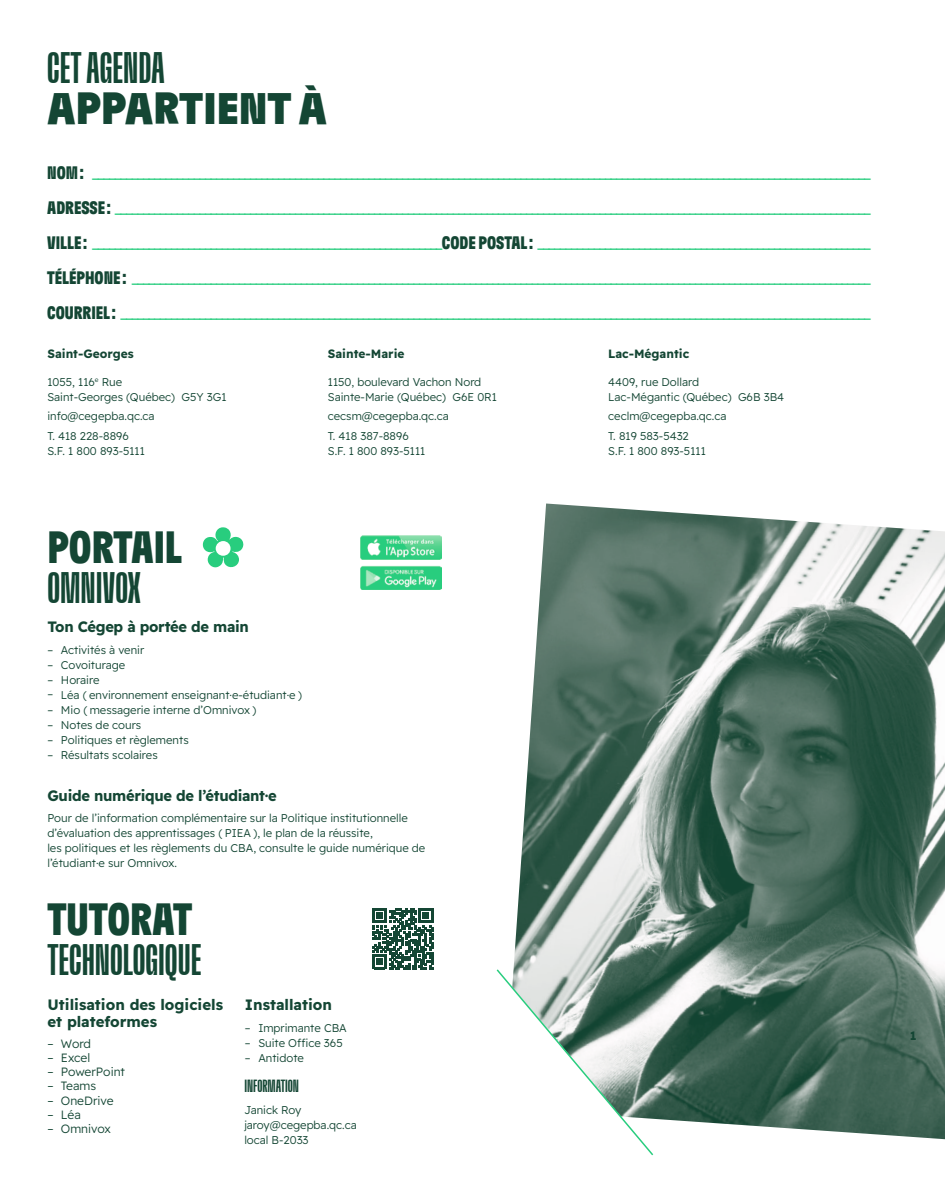
<style>
.page{position:relative;width:945px;height:1188px;background:#fff}
.page>*{position:absolute;margin:0;border:0;box-sizing:border-box;transform-origin:0 0}
.Titre{font:45px/40.5px "GT Flexa Cn Bl";color:#144634}
.Mois{font:45px/40.5px "GT Flexa X Cm Md";color:#144634}
.Mois-2{font:45px/40.5px "GT Flexa Cm Bl";color:#144634}
.Chiffre_calendrier{font:18px "GT Flexa X Cm Md";color:#28cd7e}
.Chiffre_calendrier-2{font:18px "GT Flexa X Cm Md";color:#144634}
.Sous_titre{font:700 15px/16.5px "Readex Pro";letter-spacing:-.005em;color:#144634}
.t1{font:300 12px "Readex Pro";color:#144634}
.texte_courant{font:700 12px "Readex Pro";color:#144634}
.texte_courant-2{font:300 11.25px/15px "Readex Pro";color:#144634}
.s1{font-family:"GT Flexa X Cm Md"}
.s2{font-family:"GT Flexa Cm Bl";color:#144634}
.s3{font-family:"GT Flexa Cm Bl"}
</style>
<div class="page">
<img style="left:513px;top:504px;width:432px;height:635px">
<svg style="left:496px;top:968px;width:159px;height:188px"></svg>
<img style="left:361px;top:536px;width:81px;height:24px">
<img style="left:361px;top:566px;width:81px;height:24px">
<svg style="left:202px;top:527px;width:42px;height:41px"></svg>
<svg style="left:372px;top:908px;width:61px;height:61px"></svg>
<p class="Titre" style="left:47px;top:46px;width:281px"><span class="s1">CET AGENDA<br></span>APPARTIENT À</p>
<p class="Chiffre_calendrier" style="left:47px;top:163px;width:825px"><span class="s2">NOM :</span> __________________________________________________________________________________________________________________________________________</p>
<p class="Chiffre_calendrier" style="left:47px;top:198px;width:825px"><span class="s2">ADRESSE :</span> ______________________________________________________________________________________________________________________________________</p>
<p class="Chiffre_calendrier" style="left:47px;top:233px;width:825px"><span class="s2">VILLE :</span> ______________________________________________________________<span class="s2">CODE POSTAL :</span> ___________________________________________________________</p>
<p class="Chiffre_calendrier" style="left:47px;top:268px;width:825px"><span class="s2">TÉLÉPHONE :</span> ___________________________________________________________________________________________________________________________________</p>
<p class="Chiffre_calendrier" style="left:47px;top:303px;width:825px"><span class="s2">COURRIEL :</span> _____________________________________________________________________________________________________________________________________</p>
<p class="texte_courant" style="left:47px;top:346px;width:88px">Saint-Georges</p>
<p class="texte_courant-2" style="left:47px;top:375px;width:181px">1055, 116<sup>e</sup> Rue<br>Saint-Georges (Québec) G5Y 3G1</p>
<p class="texte_courant-2" style="left:47px;top:409px;width:109px">info@cegepba.qc.ca</p>
<p class="texte_courant-2" style="left:47px;top:428px;width:99px">T. 418 228-8896<br>S.F. 1 800 893-5111</p>
<p class="texte_courant" style="left:608px;top:346px;width:82px">Lac-Mégantic</p>
<p class="texte_courant-2" style="left:608px;top:375px;width:177px">4409, rue Dollard<br>Lac-Mégantic (Québec) G6B 3B4</p>
<p class="texte_courant-2" style="left:608px;top:409px;width:120px">ceclm@cegepba.qc.ca</p>
<p class="texte_courant-2" style="left:608px;top:428px;width:99px">T. 819 583-5432<br>S.F. 1 800 893-5111</p>
<p class="texte_courant" style="left:328px;top:346px;width:78px">Sainte-Marie</p>
<p class="texte_courant-2" style="left:328px;top:375px;width:171px">1150, boulevard Vachon Nord<br>Sainte-Marie (Québec) G6E 0R1</p>
<p class="texte_courant-2" style="left:328px;top:409px;width:122px">cecsm@cegepba.qc.ca</p>
<p class="texte_courant-2" style="left:328px;top:428px;width:99px">T. 418 387-8896<br>S.F. 1 800 893-5111</p>
<p class="Mois-2" style="left:47px;top:526px;width:136px">PORTAIL<br><span class="s1">OMNIVOX</span></p>
<p class="Sous_titre" style="left:47px;top:618px;width:203px">Ton Cégep à portée de main</p>
<p class="texte_courant-2" style="left:47px;top:642px;width:98px">– Activités à venir</p>
<p class="texte_courant-2" style="left:47px;top:657px;width:79px">– Covoiturage</p>
<p class="texte_courant-2" style="left:47px;top:672px;width:54px">– Horaire</p>
<p class="texte_courant-2" style="left:47px;top:687px;width:256px">– Léa ( environnement enseignant·e-étudiant·e )</p>
<p class="texte_courant-2" style="left:47px;top:702px;width:210px">– Mio ( messagerie interne d’Omnivox )</p>
<p class="texte_courant-2" style="left:47px;top:717px;width:95px">– Notes de cours</p>
<p class="texte_courant-2" style="left:47px;top:732px;width:143px">– Politiques et règlements</p>
<p class="texte_courant-2" style="left:47px;top:747px;width:112px">– Résultats scolaires</p>
<p class="Sous_titre" style="left:47px;top:787px;width:231px">Guide numérique de l’étudiant·e</p>
<p class="texte_courant-2" style="left:47px;top:811px;width:379px">Pour de l’information complémentaire sur la Politique institutionnelle d’évaluation des apprentissages ( PIEA ), le plan de la réussite,<br>les politiques et les règlements du CBA, consulte le guide numérique de l’étudiant·e sur Omnivox.</p>
<p class="Mois" style="left:47px;top:898px;width:155px"><span class="s3">TUTORAT<br></span>TECHNOLOGIQUE</p>
<p class="Sous_titre" style="left:47px;top:997px;width:177px">Utilisation des logiciels et plateformes</p>
<p class="t1" style="left:47px;top:1037px;width:45px">– Word</p>
<p class="t1" style="left:47px;top:1051px;width:44px">– Excel</p>
<p class="t1" style="left:47px;top:1065px;width:79px">– PowerPoint</p>
<p class="t1" style="left:47px;top:1079px;width:50px">– Teams</p>
<p class="t1" style="left:47px;top:1094px;width:68px">– OneDrive</p>
<p class="t1" style="left:47px;top:1108px;width:35px">– Léa</p>
<p class="t1" style="left:47px;top:1122px;width:65px">– Omnivox</p>
<p class="Sous_titre" style="left:245px;top:997px;width:89px">Installation</p>
<p class="texte_courant-2" style="left:245px;top:1021px;width:103px">– Imprimante CBA</p>
<p class="texte_courant-2" style="left:245px;top:1036px;width:99px">– Suite Office 365</p>
<p class="texte_courant-2" style="left:245px;top:1051px;width:61px">– Antidote</p>
<p class="Chiffre_calendrier-2" style="left:244px;top:1075px;width:56px">INFORMATION</p>
<p class="texte_courant-2" style="left:244px;top:1102px;width:114px">Janick Roy jaroy@cegepba.qc.ca local B-2033</p>
<p class="texte_courant" style="left:910px;top:1029px;width:8px">1</p>
</div>
